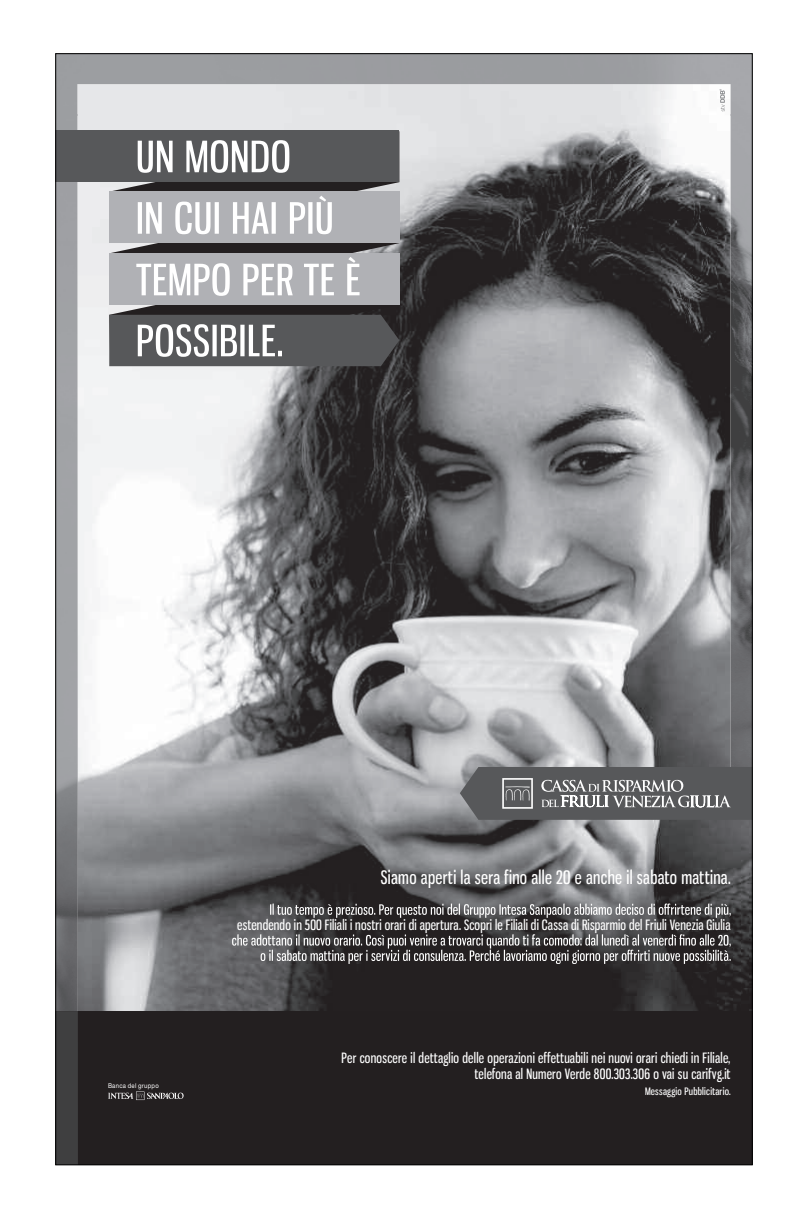
<style>
.page{position:relative;width:808px;height:1222px;background:#fff}
.page>*{position:absolute;margin:0;border:0;box-sizing:border-box;transform-origin:0 0}
.t1{font:18.2px "Gnuolane Free";letter-spacing:.02em;color:#fff;scale:.93 1}
.t2{font:14px/15.3px "Gnuolane Free";letter-spacing:.02em;color:#fff;text-align:right;scale:.93 1}
.t3{font:10.1px "Gnuolane Free";letter-spacing:.025em;color:#fff}
.t4{font:6.6px "Helvetica Neue";letter-spacing:.045em;color:#fff;scale:.9 1}
</style>
<div class="page">
<img style="left:78px;top:115px;width:673px;height:896px">
<div style="left:56px;top:1011px;width:696px;height:154px;background:#231f20"></div>
<img style="left:57px;top:115px;width:21px;height:896px">
<img style="left:730px;top:115px;width:21px;height:652px">
<div style="left:56px;top:1011px;width:22px;height:154px;background:#3f3f40"></div>
<svg style="left:720px;top:89px;width:5px;height:22px"></svg>
<div style="left:56px;top:131px;width:343px;height:51px;background:#57585a"></div>
<svg style="left:109px;top:140px;width:290px;height:226px"></svg>
<svg style="left:270px;top:903px;width:461px;height:15px;background:#6f6e70"></svg>
<svg style="left:232px;top:934px;width:499px;height:30px;background:#605e5f"></svg>
<svg style="left:460px;top:767px;width:291px;height:53px;background:#6b6c6e"></svg>
<svg style="left:108px;top:1091px;width:76px;height:9px"></svg>
<p class="t4" style="left:108px;top:1083px;width:58px">Banca del gruppo</p>
<h1 class="t1" style="left:381px;top:866px;width:378px">Siamo aperti la sera fino alle 20 e anche il sabato mattina.</h1>
<p class="t2" style="left:237px;top:917px;width:532px">estendendo in 500 Filiali i nostri orari di apertura. Scopri le Filiali di Cassa di Risparmio del Friuli Venezia Giulia</p>
<p class="t2" style="left:342px;top:1050px;width:420px">Per conoscere il dettaglio delle operazioni effettuabili nei nuovi orari chiedi in Filiale, telefona al Numero Verde 800.303.306 o vai su carifvg.it</p>
<p class="t3" style="left:645px;top:1085px;width:87px">Messaggio Pubblicitario.</p>
</div>
